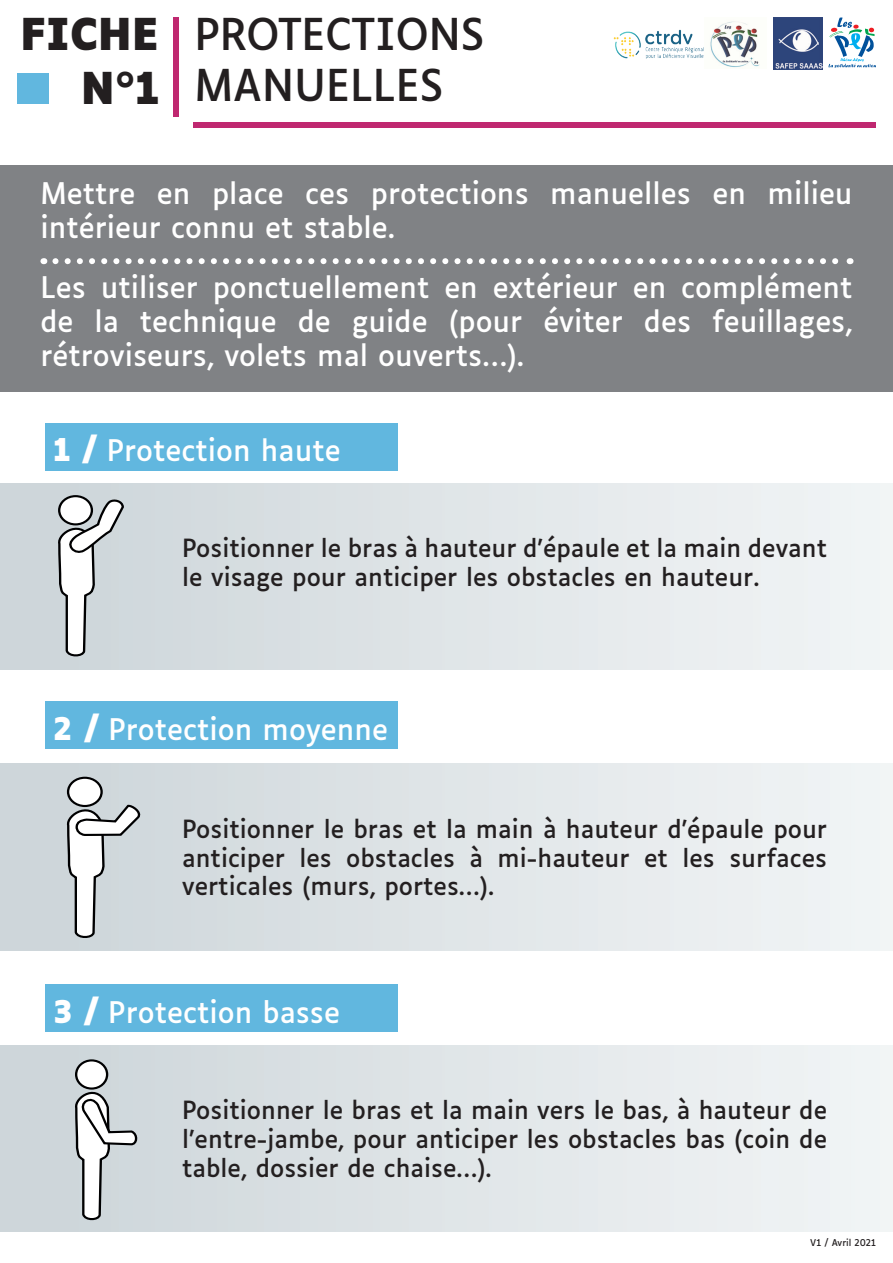
<style>
.page{position:relative;width:893px;height:1263px;background:#fff}
.page>*{position:absolute;margin:0;border:0;box-sizing:border-box;transform-origin:0 0}
.t1{font:42px/50.4px "Luciole";color:#231f20}
.t2{font:700 42px/54px "Luciole";color:#231f20;text-align:right}
.t3{font:28.5px/34.2px "Luciole";color:#fff}
.t4{font:24px/28.8px "Luciole";color:#231f20;text-align:justify}
.t5{font:9px "Luciole";color:#231f20}
.s1{font-weight:700;font-size:30px}
</style>
<div class="page">
<div style="left:0;top:165px;width:893px;height:226px;background:#808285"></div>
<div style="left:0;top:1045px;width:893px;height:186px;background:linear-gradient(to right,#cbd4d8,#f3f5f6)"></div>
<div style="left:17px;top:74px;width:31px;height:30px;background:#61b7df"></div>
<div style="left:45px;top:423px;width:352px;height:47px;background:#61b7df"></div>
<div style="left:45px;top:702px;width:352px;height:47px;background:#61b7df"></div>
<div style="left:45px;top:985px;width:352px;height:47px;background:#61b7df"></div>
<div style="left:0;top:483px;width:893px;height:187px;background:linear-gradient(to right,#ccd4d8,#f2f5f6)"></div>
<div style="left:0;top:764px;width:893px;height:186px;background:linear-gradient(to right,#cbd3d8,#f3f5f7)"></div>
<div style="left:194px;top:122px;width:682px;height:6px;background:#bf2870"></div>
<svg style="left:173px;top:17px;width:6px;height:99px"></svg>
<svg style="left:55px;top:258px;width:784px;height:6px"></svg>
<img style="left:125px;top:509px;width:6px;height:133px">
<div style="left:58px;top:495px;width:35px;height:30px;border:2px solid #000001;border-radius:50%"></div>
<svg style="left:57px;top:496px;width:68px;height:161px"></svg>
<img style="left:74px;top:505px;width:44px;height:39px">
<img style="left:102px;top:791px;width:36px;height:7px">
<div style="left:68px;top:778px;width:34px;height:28px;background:#fff;border-radius:50%"></div>
<div style="left:67px;top:777px;width:36px;height:30px;border:2px solid #000001;border-radius:50%"></div>
<svg style="left:66px;top:798px;width:76px;height:141px"></svg>
<img style="left:94px;top:806px;width:28px;height:29px">
<div style="left:76px;top:1060px;width:31px;height:28px;background:#fff;border-radius:50%"></div>
<div style="left:75px;top:1059px;width:33px;height:31px;border:2px solid #000001;border-radius:50%"></div>
<svg style="left:74px;top:1080px;width:64px;height:141px"></svg>
<img style="left:91px;top:1104px;width:40px;height:36px">
<img style="left:613px;top:30px;width:90px;height:28px">
<svg style="left:828px;top:17px;width:48px;height:51px"></svg>
<img style="left:774px;top:17px;width:49px;height:53px">
<img style="left:710px;top:21px;width:50px;height:47px">
<h1 class="t2" style="left:20px;top:9px;width:141px">FICHE<br>N°1</h1>
<h1 class="t1" style="left:194px;top:6px;width:292px">PROTECTIONS<br>MANUELLES</h1>
<p class="t3" style="left:40px;top:174px;width:814px">Mettre en place ces protections manuelles en milieu intérieur connu et stable.</p>
<p class="t3" style="left:40px;top:268px;width:814px;text-align:justify">Les utiliser ponctuellement en extérieur en complément de la technique de guide (pour éviter des feuillages, rétroviseurs, volets mal ouverts…).</p>
<p class="t3" style="left:53px;top:431px;width:289px"><span class="s1">1 /</span> Protection haute</p>
<p class="t4" style="left:182px;top:532px;width:646px">Positionner le bras à hauteur d’épaule et la main devant le visage pour anticiper les obstacles en hauteur.</p>
<p class="t3" style="left:53px;top:710px;width:336px"><span class="s1">2 /</span> Protection moyenne</p>
<p class="t4" style="left:182px;top:812px;width:646px">Positionner le bras et la main à hauteur d’épaule pour anticiper les obstacles à mi-hauteur et les surfaces verticales (murs, portes…).</p>
<p class="t3" style="left:53px;top:993px;width:288px"><span class="s1">3 /</span> Protection basse</p>
<p class="t4" style="left:182px;top:1094px;width:646px">Positionner le bras et la main vers le bas, à hauteur de l’entre-jambe, pour anticiper les obstacles bas (coin de table, dossier de chaise…).</p>
<p class="t5" style="left:810px;top:1234px;width:67px">V1 / Avril 2021</p>
</div>
